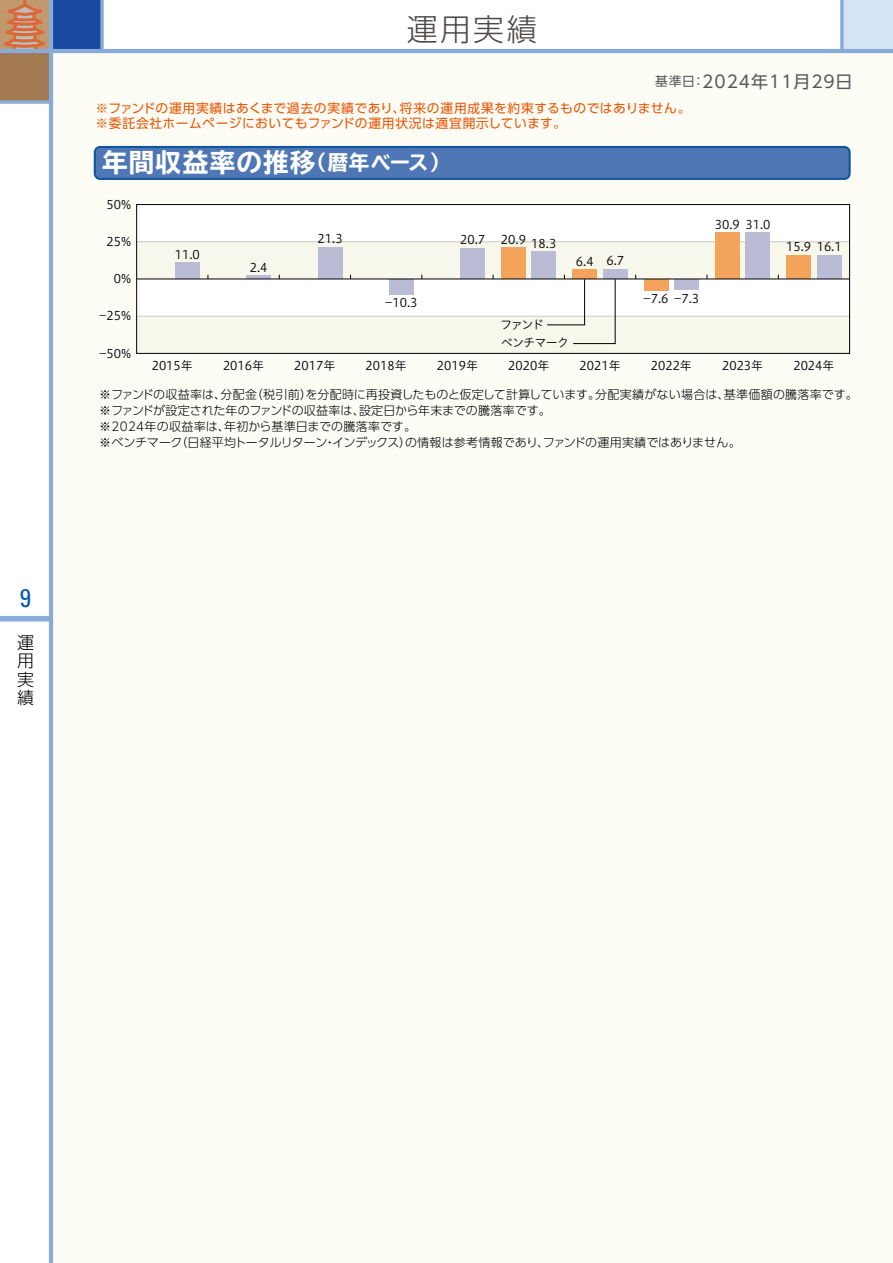
<style>
.page{position:relative;width:893px;height:1263px;background:#fff}
.page>*{position:absolute;margin:0;border:0;box-sizing:border-box;transform-origin:0 0}
.t1{font:300 30.75px "UD Shin Go Pro";color:#4c4948}
.t2{font:700 expanded 25.5px "TBUD Go Std";letter-spacing:.05em;color:#fff}
.t3{font:condensed 25.5px "Univers";color:#005bac}
.t4{font:16.95px "UD Shin Go Pro";letter-spacing:.06em;color:#595757}
.t5{font:300 16.95px/18.6px "UD Shin Go Pro";color:#000;text-align:justify}
.t6{font:12.75px/14.9px "UD Shin Go Pro";letter-spacing:.045em;color:#ea5504}
.t7{font:300 12px/15.8px "UD Shin Go Pro";letter-spacing:.005em;color:#000}
.t8{font:12px "Hiragino UD Sans Std W3";color:#000}
.t9{font:12px/17.9px "Hiragino UD Sans Std W3";letter-spacing:-.07em;color:#000}
.s1{font-size:12.75px}
.s2{font-size:20.4px}
</style>
<div class="page">
<svg style="left:0;top:0;width:49px;height:100px;background:#b6835a"></svg>
<div style="left:51px;top:0;width:51px;height:51px;background:#18499e"></div>
<div style="left:842px;top:0;width:51px;height:51px;background:#d3e4f5"></div>
<svg style="left:840px;top:0;width:4px;height:49px"></svg>
<div style="left:51px;top:51px;width:842px;height:1212px;background:#fdfcf5"></div>
<div style="left:0;top:616px;width:51px;height:5px;background:#88abda"></div>
<hr style="left:49px;top:0;width:4px;height:1263px;background:#88abda">
<hr style="left:0;top:49px;width:893px;height:4px;background:#88abda">
<svg style="left:0;top:100px;width:49px;height:4px"></svg>
<svg style="left:100px;top:0;width:4px;height:49px"></svg>
<svg style="left:94px;top:146px;width:757px;height:34px;background:#4773b2"></svg>
<div style="left:137px;top:205px;width:713px;height:37px;background:#fff"></div>
<div style="left:137px;top:242px;width:713px;height:37px;background:#f8f7eb"></div>
<div style="left:137px;top:279px;width:713px;height:37px;background:#fff"></div>
<div style="left:137px;top:316px;width:713px;height:37px;background:#f8f7eb"></div>
<hr style="left:137px;top:316px;width:713px;height:1px;background:#c9caca">
<hr style="left:137px;top:241px;width:713px;height:1px;background:#c9caca">
<div style="left:136px;top:204px;width:714px;height:150px;border:1px solid #000"></div>
<div style="left:786px;top:255px;width:25px;height:24px;background:#f4a45a"></div>
<div style="left:715px;top:233px;width:25px;height:46px;background:#f4a45a"></div>
<div style="left:644px;top:279px;width:24px;height:11px;background:#f4a45a"></div>
<div style="left:572px;top:269px;width:25px;height:10px;background:#f4a45a"></div>
<div style="left:501px;top:248px;width:25px;height:31px;background:#f4a45a"></div>
<div style="left:817px;top:255px;width:25px;height:24px;background:#babcd6"></div>
<div style="left:746px;top:233px;width:24px;height:46px;background:#babcd6"></div>
<div style="left:674px;top:279px;width:25px;height:11px;background:#babcd6"></div>
<div style="left:603px;top:269px;width:25px;height:10px;background:#babcd6"></div>
<div style="left:532px;top:252px;width:24px;height:27px;background:#babcd6"></div>
<div style="left:460px;top:248px;width:25px;height:31px;background:#babcd6"></div>
<div style="left:389px;top:279px;width:25px;height:15px;background:#babcd6"></div>
<div style="left:318px;top:247px;width:24px;height:32px;background:#babcd6"></div>
<svg style="left:246px;top:275px;width:25px;height:4px"></svg>
<div style="left:175px;top:263px;width:25px;height:16px;background:#babcd6"></div>
<hr style="left:137px;top:279px;width:713px;height:1px;background:#000">
<svg style="left:547px;top:275px;width:69px;height:69px"></svg>
<h2 class="t3" style="left:20px;top:582px;width:13px">9</h2>
<h3 class="t5" style="left:17px;top:632px;width:18px">運用実績</h3>
<h1 class="t1" style="left:407px;top:4px;width:132px">運用実績</h1>
<h3 class="t4" style="left:655px;top:68px;width:199px"><span class="s1">基準日：</span>2024年11月29日</h3>
<p class="t6" style="left:95px;top:101px;width:597px">※ファンドの運用実績はあくまで過去の実績であり、将来の運用成果を約束するものではありません。※委託会社ホームページにおいてもファンドの運用状況は適宜開示しています。</p>
<h2 class="t2" style="left:102px;top:149px;width:349px">年間収益率の推移<span class="s2">（暦年ベース）</span></h2>
<p class="t8" style="left:107px;top:195px;width:26px">50%</p>
<p class="t8" style="left:107px;top:232px;width:26px">25%</p>
<p class="t8" style="left:114px;top:270px;width:19px">0%</p>
<p class="t8" style="left:99px;top:307px;width:34px">-25%</p>
<p class="t8" style="left:99px;top:344px;width:34px">-50%</p>
<p class="t8" style="left:175px;top:245px;width:27px">11.0</p>
<p class="t8" style="left:250px;top:258px;width:19px">2.4</p>
<p class="t8" style="left:318px;top:230px;width:27px">21.3</p>
<p class="t8" style="left:385px;top:294px;width:34px">-10.3</p>
<p class="t8" style="left:460px;top:231px;width:27px">20.7</p>
<p class="t8" style="left:501px;top:232px;width:57px">20.9 18.3</p>
<p class="t8" style="left:576px;top:252px;width:19px">6.4</p>
<p class="t8" style="left:606px;top:251px;width:19px">6.7</p>
<p class="t9" style="left:500px;top:315px;width:71px">ファンド<br>ベンチマーク</p>
<p class="t8" style="left:715px;top:215px;width:27px">30.9</p>
<p class="t8" style="left:745px;top:215px;width:27px">31.0</p>
<p class="t8" style="left:643px;top:290px;width:57px">-7.6 -7.3</p>
<p class="t8" style="left:152px;top:356px;width:43px">2015年</p>
<p class="t8" style="left:223px;top:356px;width:43px">2016年</p>
<p class="t8" style="left:294px;top:356px;width:43px">2017年</p>
<p class="t8" style="left:366px;top:356px;width:43px">2018年</p>
<p class="t8" style="left:437px;top:356px;width:43px">2019年</p>
<p class="t8" style="left:508px;top:356px;width:43px">2020年</p>
<p class="t8" style="left:579px;top:356px;width:43px">2021年</p>
<p class="t8" style="left:651px;top:356px;width:43px">2022年</p>
<p class="t8" style="left:722px;top:356px;width:43px">2023年</p>
<p class="t8" style="left:786px;top:238px;width:57px">15.9 16.1</p>
<p class="t8" style="left:793px;top:356px;width:43px">2024年</p>
<p class="t7" style="left:99px;top:387px;width:760px">※ファンドの収益率は、分配金（税引前）を分配時に再投資したものと仮定して計算しています。分配実績がない場合は、基準価額の騰落率です。※ファンドが設定された年のファンドの収益率は、設定日から年末までの騰落率です。<br>※2024年の収益率は、年初から基準日までの騰落率です。<br>※ベンチマーク（日経平均トータルリターン・インデックス）の情報は参考情報であり、ファンドの運用実績ではありません。</p>
</div>
